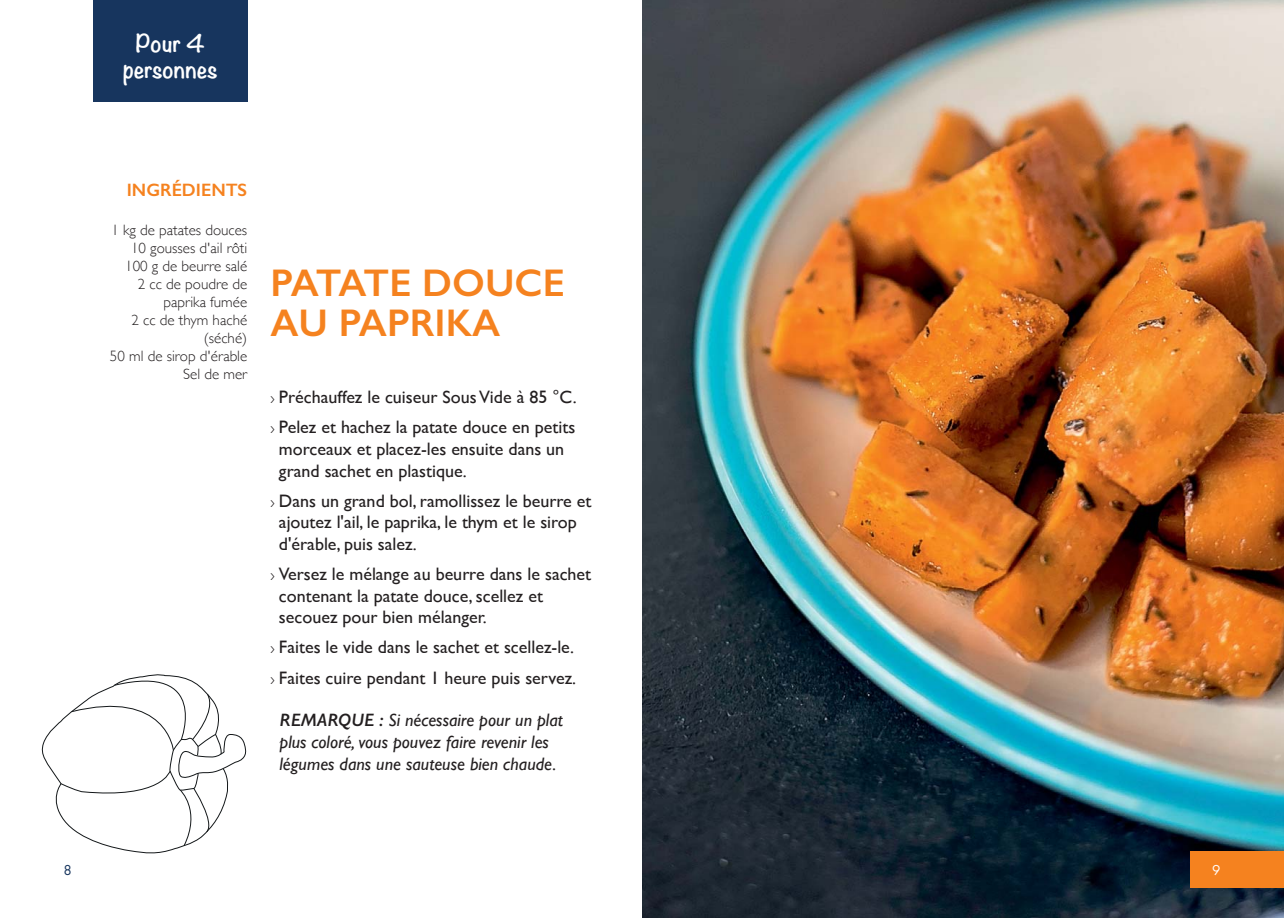
<style>
.page{position:relative;width:1284px;height:918px;background:#fff}
.page>*{position:absolute;margin:0;border:0;box-sizing:border-box;transform-origin:0 0}
.t1{font:600 38.7px/40.5px "Gill Sans";color:#f5821f}
.t2{font:700 21.6px/26px "Noteworthy";color:#fff;text-align:center}
.t3{font:18px/21.6px "Gill Sans";color:#231f20}
.t4{font:italic 18px/21.6px "Gill Sans";color:#231f20}
.t5{font:600 18px "Gill Sans";color:#f5821f}
.t6{font:300 15px/18px "Gill Sans";color:#231f20;text-align:right}
.t7{font:15px "Futura Boo";color:#17355e}
.t8{font:15px "Futura Boo";color:#fff}
.s1{font-weight:300;font-size:15px}
.s2{font-weight:600}
</style>
<div class="page">
<img style="left:642px;top:0;width:641px;height:918px">
<div style="left:1190px;top:851px;width:93px;height:37px;background:#f5821f"></div>
<svg style="left:41px;top:674px;width:205px;height:180px"></svg>
<div style="left:93px;top:0;width:154px;height:102px;background:#17355e"></div>
<p class="t2" style="left:123px;top:28px;width:96px">Pour 4 personnes</p>
<p class="t5" style="left:127px;top:179px;width:122px">INGRÉDIENTS</p>
<p class="t6" style="left:110px;top:221px;width:139px">1 kg de patates douces<br>10 gousses d'ail rôti<br>100 g de beurre salé<br>2 cc de poudre de paprika fumée<br>2 cc de thym haché (séché)<br>50 ml de sirop d'érable<br>Sel de mer</p>
<h1 class="t1" style="left:270px;top:262px;width:296px">PATATE DOUCE<br>AU PAPRIKA</h1>
<p class="t3" style="left:270px;top:382px;width:307px;line-height:30.2px"><span class="s1">›</span> Préchauffez le cuiseur Sous Vide à 85 °C. <span class="s1">›</span> Pelez et hachez la patate douce en petits</p>
<p class="t3" style="left:279px;top:438px;width:287px">morceaux et placez-les ensuite dans un grand sachet en plastique.</p>
<p class="t3" style="left:279px;top:490px;width:314px;text-indent:-8px"><span class="s1">›</span> Dans un grand bol, ramollissez le beurre et ajoutez l'ail, le paprika, le thym et le sirop d'érable, puis salez.</p>
<p class="t3" style="left:279px;top:563px;width:314px;text-indent:-8px"><span class="s1">›</span> Versez le mélange au beurre dans le sachet contenant la patate douce, scellez et secouez pour bien mélanger.</p>
<p class="t3" style="left:270px;top:632px;width:307px;line-height:30.2px"><span class="s1">›</span> Faites le vide dans le sachet et scellez-le. <span class="s1">›</span> Faites cuire pendant 1 heure puis servez.</p>
<p class="t4" style="left:279px;top:709px;width:285px"><span class="s2">REMARQUE :</span> Si nécessaire pour un plat plus coloré, vous pouvez faire revenir les légumes dans une sauteuse bien chaude.</p>
<p class="t7" style="left:63px;top:864px;width:10px">8</p>
<p class="t8" style="left:1212px;top:864px;width:10px">9</p>
</div>
